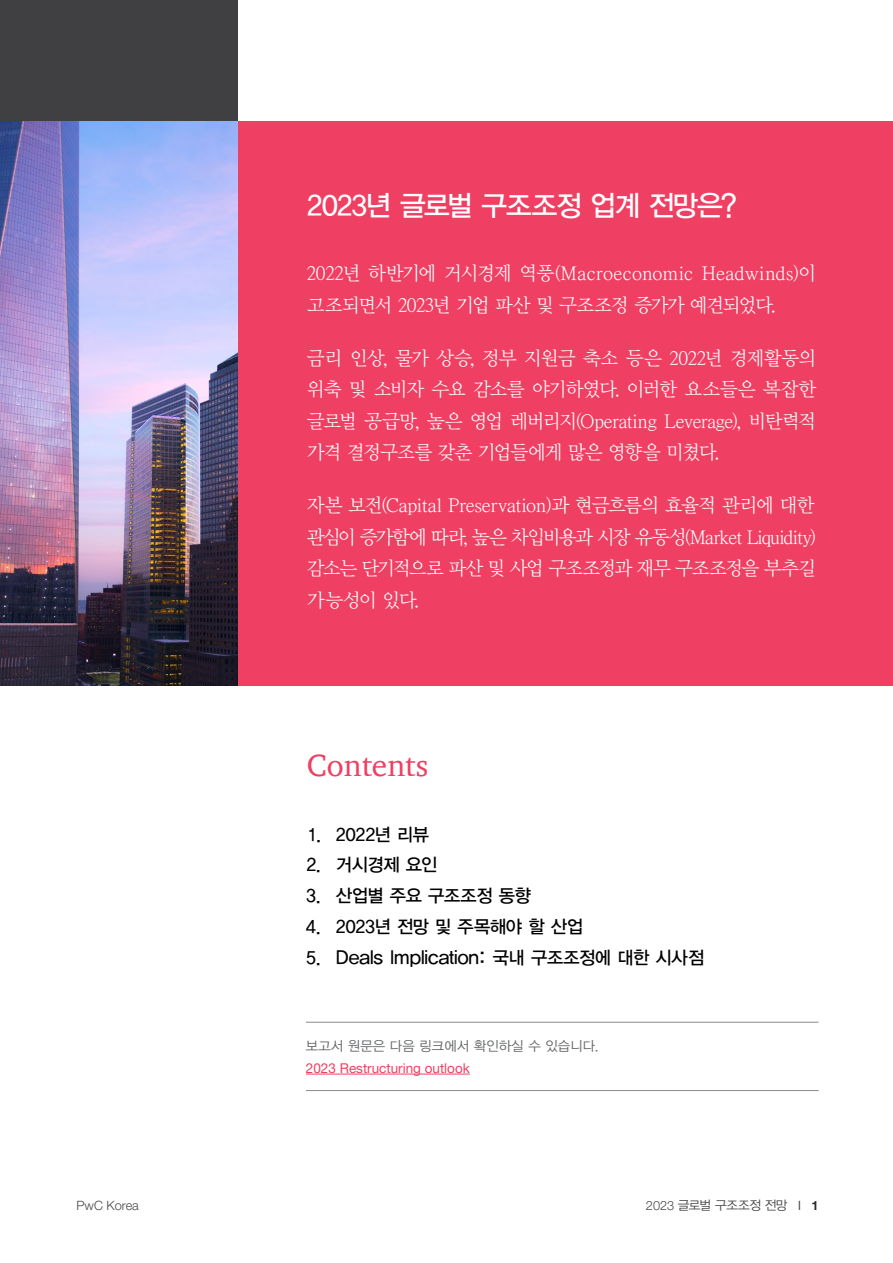
<style>
.page{position:relative;width:893px;height:1263px;background:#fff}
.page>*{position:absolute;margin:0;border:0;box-sizing:border-box;transform-origin:0 0}
.t1{font:31.5px "ITC Charter Com";color:#ef3f62}
.t2{font:28.5px "YDVYGO33";letter-spacing:-.05em;color:#fff}
.t3{font:19.5px/31.5px "YDVY Mj O42";letter-spacing:-.04em;color:#fff;text-align:justify}
.t4{font:19.5px/31.5px "YDVY Mj O42";letter-spacing:-.005em;color:#fff}
.t5{font:19.5px "YDVYGO33";letter-spacing:-.015em;color:#000}
.t6{font:18px/30.8px "YDVYGO33";letter-spacing:-.015em;color:#000}
.t7{font:13.5px "Helvetica Neue LT Pro";color:#ef3f62}
.t8{font:13.5px "YDVYGO32";color:#626466}
.t9{font:12.75px "YDVYGO32";letter-spacing:-.05em;color:#464646}
.t10{font:300 12.75px "Helvetica Neue LT Pro";color:#464646}
.s1{font-size:18px}
.s2{font-family:"Helvetica Neue LT Pro";font-weight:300}
.s3{font-family:"Helvetica Neue LT Pro"}
.s4{font-family:"Helvetica Neue LT Pro";font-weight:700;color:#2d2d2d}
</style>
<div class="page">
<div style="left:0;top:121px;width:893px;height:565px;background:#ef3f62"></div>
<div style="left:0;top:0;width:237px;height:659px;background:#404042"></div>
<img style="left:0;top:121px;width:237px;height:565px">
<hr style="left:306px;top:1074px;width:164px;height:1px;background:#ef3f62">
<hr style="left:306px;top:1022px;width:513px;height:1px;background:#898b8e">
<hr style="left:306px;top:1090px;width:513px;height:1px;background:#898b8e">
<h2 class="t2" style="left:307px;top:186px;width:432px">2023년 글로벌 구조조정 업계 전망은?</h2>
<p class="t4" style="left:307px;top:257px;width:511px">2022년 하반기에 거시경제 역풍(Macroeconomic Headwinds)이 고조되면서 2023년 기업 파산 및 구조조정 증가가 예견되었다.</p>
<p class="t3" style="left:307px;top:341px;width:511px">금리 인상, 물가 상승, 정부 지원금 축소 등은 2022년 경제활동의 위축 및 소비자 수요 감소를 야기하였다. 이러한 요소들은 복잡한 글로벌 공급망, 높은 영업 레버리지(Operating Leverage), 비탄력적 가격 결정구조를 갖춘 기업들에게 많은 영향을 미쳤다.</p>
<p class="t3" style="left:307px;top:488px;width:511px">자본 보전(Capital Preservation)과 현금흐름의 효율적 관리에 대한 관심이 증가함에 따라, 높은 차입비용과 시장 유동성(Market Liquidity) 감소는 단기적으로 파산 및 사업 구조조정과 재무 구조조정을 부추길 가능성이 있다.</p>
<h1 class="t1" style="left:307px;top:746px;width:123px">Contents</h1>
<p class="t6" style="left:306px;top:818px;width:17px;text-align:justify">1.<br>2.<br>3.<br>4.<br>5.</p>
<p class="t6" style="left:336px;top:818px;width:249px">2022년 리뷰<br>거시경제 요인<br>산업별 주요 구조조정 동향<br>2023년 전망 및 주목해야 할 산업</p>
<p class="t5" style="left:336px;top:944px;width:370px">Deals Implication: <span class="s1">국내 구조조정에 대한 시사점</span></p>
<p class="t8" style="left:306px;top:1037px;width:294px">보고서 원문은 다음 링크에서 확인하실 수 있습니다.</p>
<p class="t7" style="left:306px;top:1060px;width:165px">2023 Restructuring outlook</p>
<p class="t10" style="left:77px;top:1198px;width:64px">PwC Korea</p>
<p class="t9" style="left:646px;top:1197px;width:174px"><span class="s2">2023</span> 글로벌 구조조정 전망 <span class="s3">l</span> <span class="s4">1</span></p>
</div>
